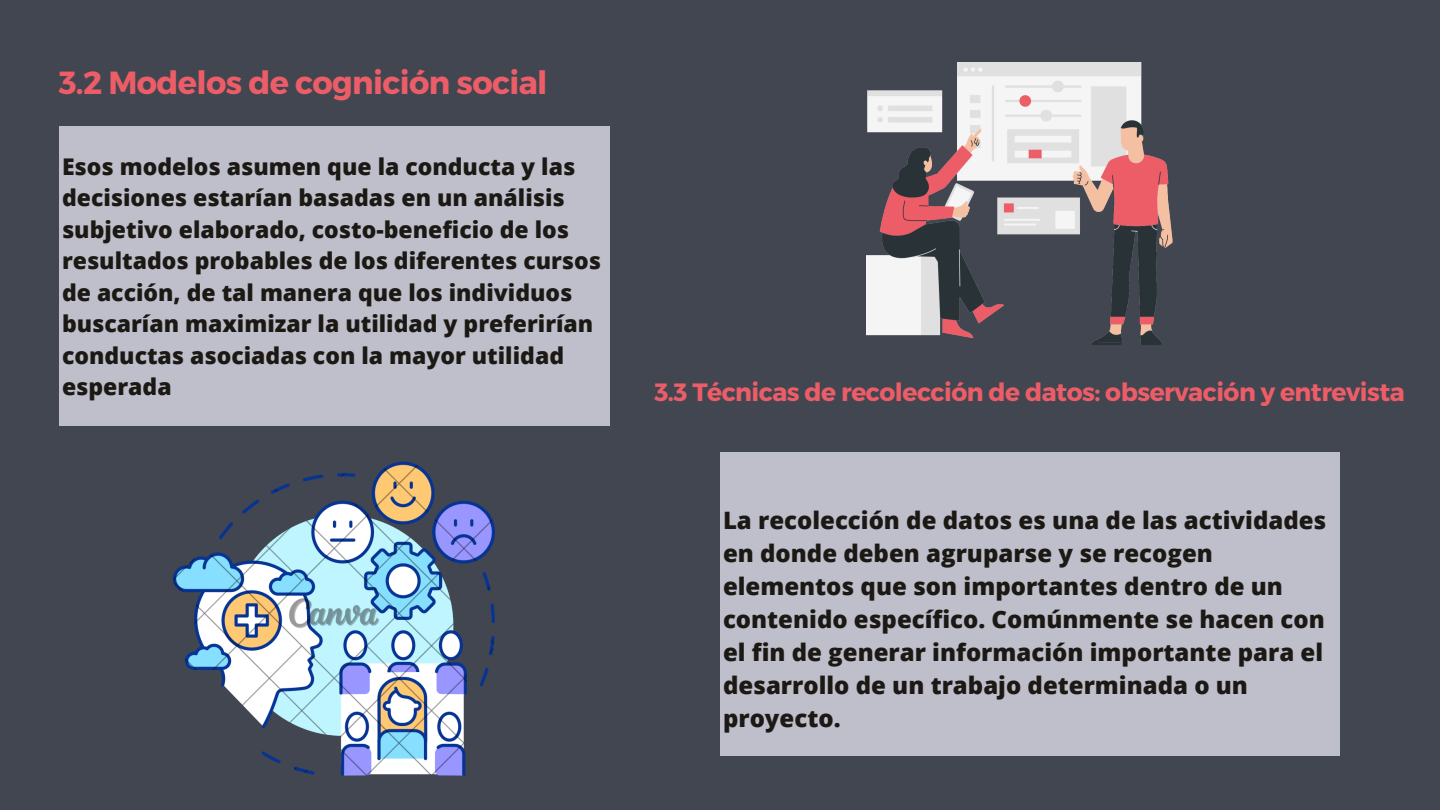
<style>
.page{position:relative;width:1440px;height:810px;background:#424651}
.page>*{position:absolute;margin:0;border:0;box-sizing:border-box;transform-origin:0 0}
.t1{font:700 32px "Montserrat";letter-spacing:-.02em;color:#ec5d67}
.t2{font:700 25px "Montserrat";letter-spacing:-.02em;color:#ec5d67}
.t3{font:800 24px/33px "Open Sans";color:#1c1915}
.t4{font:800 23px/31.5px "Open Sans";color:#1c1915}
</style>
<div class="page">
<div style="left:59px;top:126px;width:551px;height:299px;background:#bebfcb"></div>
<img style="left:174px;top:461px;width:321px;height:315px">
<div style="left:720px;top:452px;width:619px;height:303px;background:#bebfcb"></div>
<img style="left:867px;top:62px;width:306px;height:283px">
<h1 class="t1" style="left:59px;top:62px;width:490px">3.2 Modelos de cognición social</h1>
<p class="t4" style="left:62px;top:150px;width:541px">Esos modelos asumen que la conducta y las decisiones estarían basadas en un análisis subjetivo elaborado, costo-beneficio de los resultados probables de los diferentes cursos de acción, de tal manera que los individuos buscarían maximizar la utilidad y preferirían conductas asociadas con la mayor utilidad esperada</p>
<p class="t2" style="left:655px;top:376px;width:752px">3.3 Técnicas de recolección de datos: observación y entrevista</p>
<p class="t3" style="left:723px;top:503px;width:605px">La recolección de datos es una de las actividades en donde deben agruparse y se recogen elementos que son importantes dentro de un contenido específico. Comúnmente se hacen con el fin de generar información importante para el desarrollo de un trabajo determinada o un proyecto.</p>
</div>
